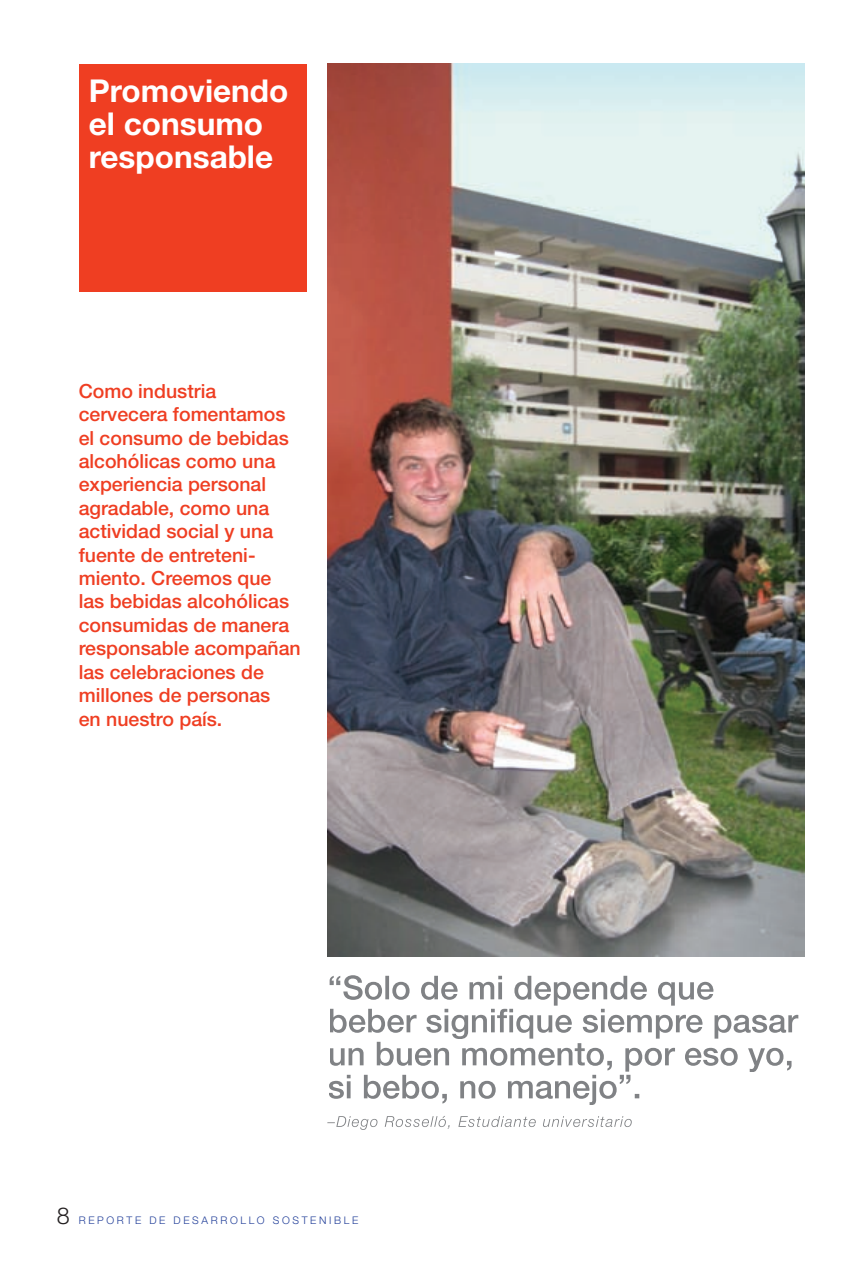
<style>
.page{position:relative;width:851px;height:1263px;background:#fff}
.page>*{position:absolute;margin:0;border:0;box-sizing:border-box;transform-origin:0 0}
.t1{font:700 31.5px/33px "Helvetica Neue";color:#fff}
.t2{font:500 19.5px/23.4px "Helvetica Neue";color:#ef3e22}
.t3{font:300 10.5px "Helvetica Neue";letter-spacing:.25em;color:#223f99}
.s1{font-size:23.4px;color:#231f20}
</style>
<div class="page">
<div style="left:79px;top:64px;width:227px;height:227px;background:#ef3e22"></div>
<svg style="left:329px;top:975px;width:324px;height:130px"></svg>
<svg style="left:327px;top:1116px;width:147px;height:14px"></svg>
<img style="left:327px;top:64px;width:477px;height:893px">
<h1 class="t1" style="left:89px;top:77px;width:201px">Promoviendo el consumo responsable</h1>
<p class="t2" style="left:79px;top:381px;width:223px">Como industria cervecera fomentamos el consumo de bebidas alcohólicas como una experiencia personal agradable, como una actividad social y una fuente de entreteni&shy;miento. Creemos que las bebidas alcohólicas consumidas de manera responsable acompañan las celebraciones de millones de personas<br>en nuestro país.</p>
<p class="t3" style="left:57px;top:1216px;width:303px"><span class="s1">8</span> REPORTE DE DESARROLLO SOSTENIBLE</p>
</div>
